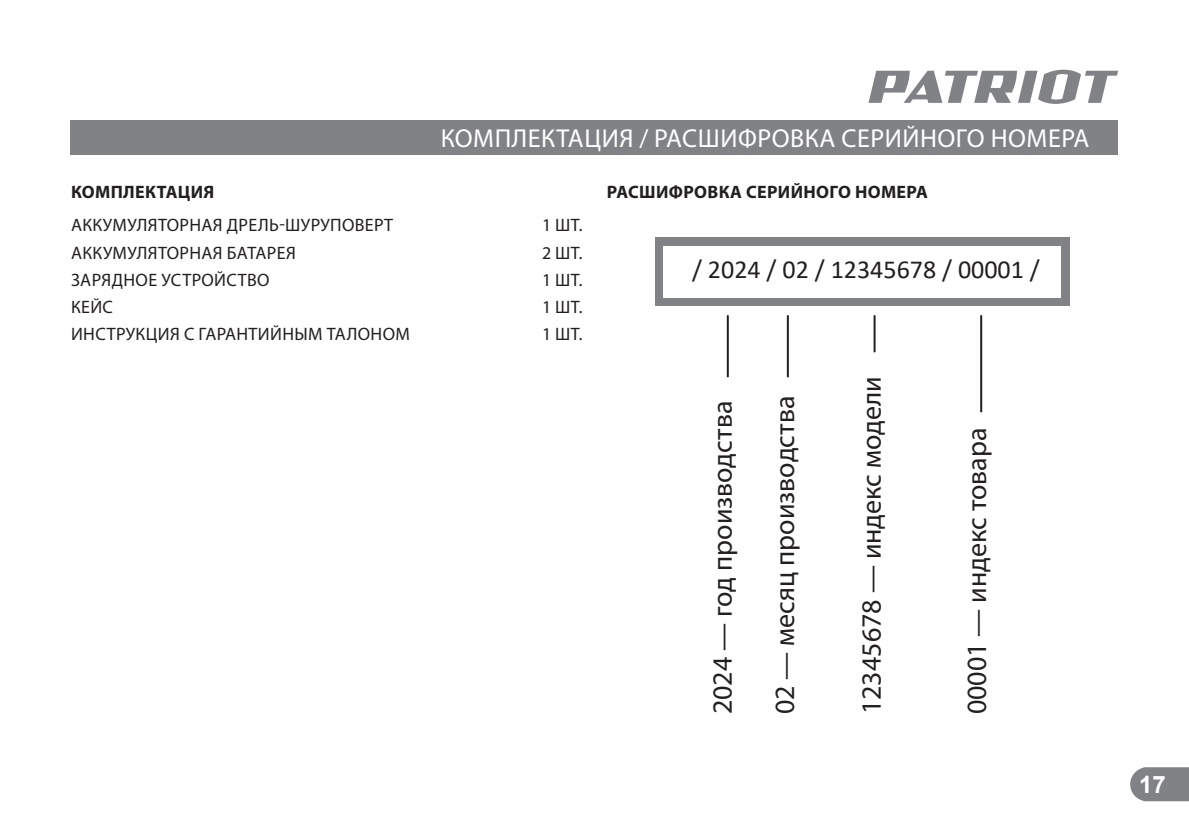
<style>
.page{position:relative;width:1189px;height:839px;background:#fff}
.page>*{position:absolute;margin:0;border:0;box-sizing:border-box;transform-origin:0 0}
.t1{font:28px "Myriad Pro";color:#231f20}
.t2{font:26px "Myriad Pro";letter-spacing:.02em;color:#fff}
.t3{font:26px "Calibri";color:#231f20}
.t4{font:700 24px "Arial";color:#fff}
.t5{font:18px "Myriad Pro";letter-spacing:.02em;color:#231f20}
.t6{font:700 18px "Myriad Pro";letter-spacing:.02em;color:#231f20}
</style>
<div class="page">
<svg style="left:1130px;top:767px;width:58px;height:34px;background:#898a8d"></svg>
<svg style="left:868px;top:70px;width:249px;height:34px"></svg>
<div style="left:71px;top:121px;width:1046px;height:34px;background:#808285"></div>
<hr style="left:726px;top:316px;width:2px;height:60px;background:#231f20">
<hr style="left:786px;top:316px;width:2px;height:60px;background:#231f20">
<hr style="left:873px;top:316px;width:2px;height:35px;background:#231f20">
<hr style="left:980px;top:316px;width:2px;height:95px;background:#231f20">
<div style="left:655px;top:238px;width:414px;height:68px;background:#808285"></div>
<div style="left:663px;top:246px;width:397px;height:51px;background:#fff"></div>
<h2 class="t2" style="left:440px;top:125px;width:650px">КОМПЛЕКТАЦИЯ / РАСШИФРОВКА СЕРИЙНОГО НОМЕРА</h2>
<p class="t6" style="left:71px;top:183px;width:145px">КОМПЛЕКТАЦИЯ</p>
<p class="t5" style="left:71px;top:216px;width:323px">АККУМУЛЯТОРНАЯ ДРЕЛЬ-ШУРУПОВЕРТ</p>
<p class="t5" style="left:542px;top:216px;width:42px">1 ШТ.</p>
<p class="t5" style="left:71px;top:243px;width:226px">АККУМУЛЯТОРНАЯ БАТАРЕЯ</p>
<p class="t5" style="left:542px;top:243px;width:42px">2 ШТ.</p>
<p class="t5" style="left:71px;top:271px;width:200px">ЗАРЯДНОЕ УСТРОЙСТВО</p>
<p class="t5" style="left:542px;top:271px;width:42px">1 ШТ.</p>
<p class="t5" style="left:71px;top:298px;width:43px">КЕЙС</p>
<p class="t5" style="left:542px;top:298px;width:42px">1 ШТ.</p>
<p class="t5" style="left:71px;top:325px;width:340px">ИНСТРУКЦИЯ С ГАРАНТИЙНЫМ ТАЛОНОМ</p>
<p class="t5" style="left:542px;top:325px;width:42px">1 ШТ.</p>
<p class="t6" style="left:606px;top:183px;width:323px">РАСШИФРОВКА СЕРИЙНОГО НОМЕРА</p>
<h2 class="t3" style="left:692px;top:260px;width:349px">/ 2024 / 02 / 12345678 / 00001 /</h2>
<h1 class="t1" style="left:708px;top:714px;width:315px;rotate:-90deg">2024 — год производства</h1>
<h1 class="t1" style="left:770px;top:714px;width:320px;rotate:-90deg">02 — месяц производства</h1>
<h1 class="t1" style="left:857px;top:714px;width:339px;rotate:-90deg">12345678 — индекс модели</h1>
<h1 class="t1" style="left:962px;top:714px;width:288px;rotate:-90deg">00001 — индекс товара</h1>
<h3 class="t4" style="left:1138px;top:770px;width:28px">17</h3>
</div>
